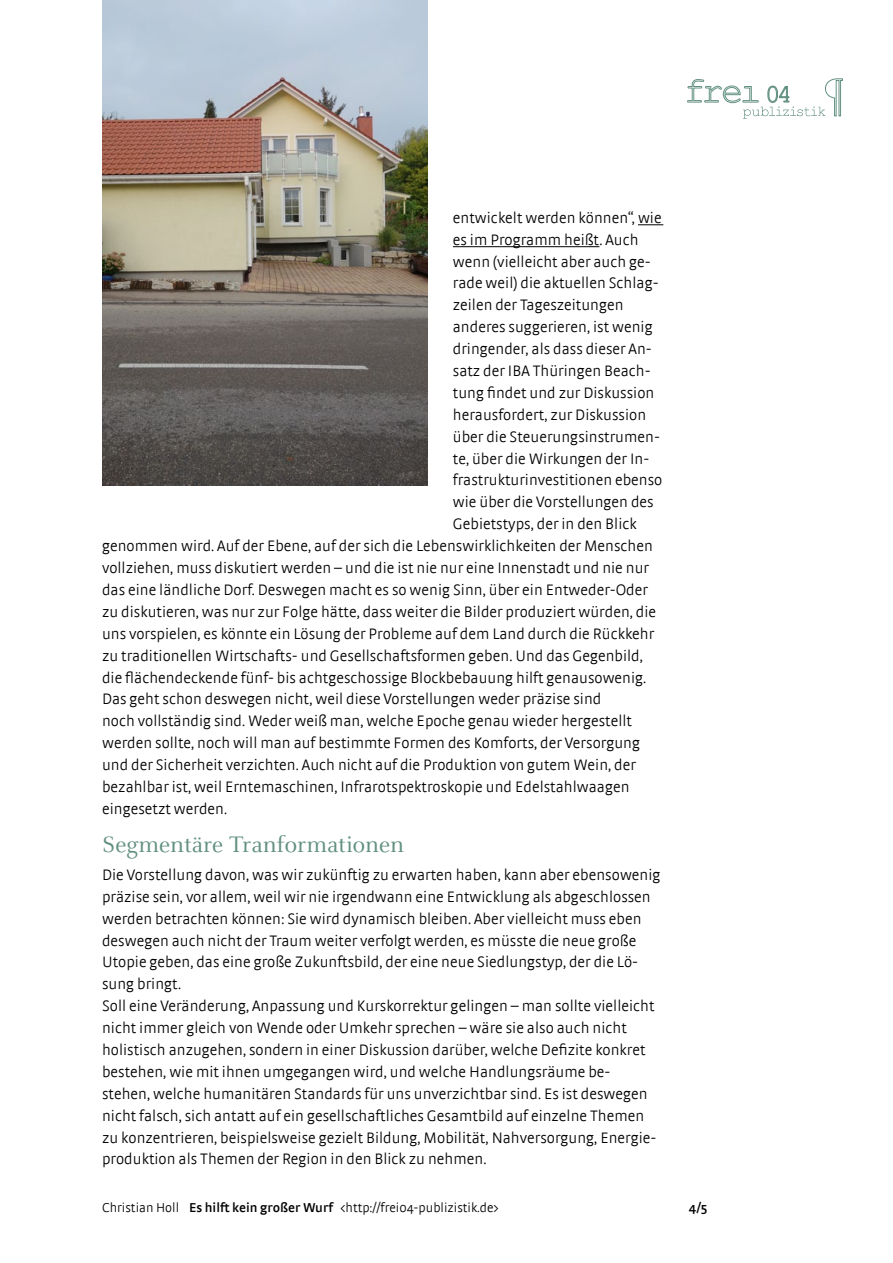
<style>
.page{position:relative;width:893px;height:1263px;background:#fff}
.page>*{position:absolute;margin:0;border:0;box-sizing:border-box;transform-origin:0 0}
.t1{font:24.75px "Celeste";color:#629081}
.t2{font:300 15.9px/21.9px "Strada";letter-spacing:.005em;color:#000}
.t3{font:300 13.5px "Strada";letter-spacing:.005em;color:#000}
.t4{font:600 13.5px "Strada";color:#000}
.s1{font-weight:600}
</style>
<div class="page">
<svg style="left:687px;top:78px;width:155px;height:41px"></svg>
<svg style="left:638px;top:224px;width:25px;height:1px"></svg>
<hr style="left:453px;top:246px;width:146px;height:1px;background:#000">
<img style="left:102px;top:0;width:325px;height:486px">
<p class="t2" style="left:453px;top:206px;width:210px">entwickelt werden können“, wie</p>
<p class="t2" style="left:453px;top:228px;width:187px">es im Programm heißt. Auch</p>
<p class="t2" style="left:453px;top:250px;width:200px">wenn (vielleicht aber auch ge-</p>
<p class="t2" style="left:453px;top:272px;width:207px">rade weil) die aktuellen Schlag-</p>
<p class="t2" style="left:453px;top:294px;width:172px">zeilen der Tageszeitungen</p>
<p class="t2" style="left:453px;top:316px;width:201px">anderes suggerieren, ist wenig</p>
<p class="t2" style="left:453px;top:338px;width:201px">dringender, als dass dieser An-</p>
<p class="t2" style="left:453px;top:360px;width:199px">satz der IBA Thüringen Beach-</p>
<p class="t2" style="left:453px;top:381px;width:203px">tung findet und zur Diskussion</p>
<p class="t2" style="left:453px;top:403px;width:195px">herausfordert, zur Diskussion</p>
<p class="t2" style="left:453px;top:425px;width:209px">über die Steuerungsinstrumen-</p>
<p class="t2" style="left:453px;top:447px;width:198px">te, über die Wirkungen der In-</p>
<p class="t2" style="left:453px;top:469px;width:211px">frastrukturinvestitionen ebenso</p>
<p class="t2" style="left:453px;top:491px;width:202px">wie über die Vorstellungen des</p>
<p class="t2" style="left:453px;top:513px;width:185px">Gebietstyps, der in den Blick</p>
<p class="t2" style="left:102px;top:535px;width:552px">genommen wird. Auf der Ebene, auf der sich die Lebenswirklichkeiten der Menschen</p>
<p class="t2" style="left:102px;top:557px;width:548px">vollziehen, muss diskutiert werden – und die ist nie nur eine Innenstadt und nie nur</p>
<p class="t2" style="left:102px;top:579px;width:547px">das eine ländliche Dorf. Deswegen macht es so wenig Sinn, über ein Entweder-Oder</p>
<p class="t2" style="left:102px;top:600px;width:556px">zu diskutieren, was nur zur Folge hätte, dass weiter die Bilder produziert würden, die</p>
<p class="t2" style="left:102px;top:622px;width:554px">uns vorspielen, es könnte ein Lösung der Probleme auf dem Land durch die Rückkehr</p>
<p class="t2" style="left:102px;top:644px;width:542px">zu traditionellen Wirtschafts- und Gesellschaftsformen geben. Und das Gegenbild,</p>
<p class="t2" style="left:102px;top:666px;width:546px">die flächendeckende fünf- bis achtgeschossige Blockbebauung hilft genausowenig.</p>
<p class="t2" style="left:102px;top:688px;width:501px">Das geht schon deswegen nicht, weil diese Vorstellungen weder präzise sind</p>
<p class="t2" style="left:102px;top:710px;width:531px">noch vollständig sind. Weder weiß man, welche Epoche genau wieder hergestellt</p>
<p class="t2" style="left:102px;top:732px;width:539px">werden sollte, noch will man auf bestimmte Formen des Komforts, der Versorgung</p>
<p class="t2" style="left:102px;top:754px;width:535px">und der Sicherheit verzichten. Auch nicht auf die Produktion von gutem Wein, der</p>
<p class="t2" style="left:102px;top:776px;width:529px">bezahlbar ist, weil Erntemaschinen, Infrarotspektroskopie und Edelstahlwaagen</p>
<p class="t2" style="left:102px;top:797px;width:127px">eingesetzt werden.</p>
<h1 class="t1" style="left:102px;top:831px;width:303px">Segmentäre Tranformationen</h1>
<p class="t2" style="left:102px;top:863px;width:560px">Die Vorstellung davon, was wir zukünftig zu erwarten haben, kann aber ebensowenig präzise sein, vor allem, weil wir nie irgendwann eine Entwicklung als abgeschlossen werden betrachten können: Sie wird dynamisch bleiben. Aber vielleicht muss eben deswegen auch nicht der Traum weiter verfolgt werden, es müsste die neue große Utopie geben, das eine große Zukunftsbild, der eine neue Siedlungstyp, der die Lö&shy;sung bringt.<br>Soll eine Veränderung, Anpassung und Kurskorrektur gelingen – man sollte vielleicht nicht immer gleich von Wende oder Umkehr sprechen – wäre sie also auch nicht holistisch anzugehen, sondern in einer Diskussion darüber, welche Defizite konkret bestehen, wie mit ihnen umgegangen wird, und welche Handlungsräume be&shy;stehen, welche humanitären Standards für uns unverzichtbar sind. Es ist deswegen nicht falsch, sich antatt auf ein gesellschaftliches Gesamtbild auf einzelne Themen zu konzentrieren, beispielsweise gezielt Bildung, Mobilität, Nahversorgung, Energie&shy;produktion als Themen der Region in den Blick zu nehmen.</p>
<p class="t3" style="left:102px;top:1200px;width:398px">Christian Holl <span class="s1">Es hilft kein großer Wurf</span> &lt;http://frei04-publizistik.de&gt;</p>
<p class="t4" style="left:689px;top:1199px;width:20px">4/5</p>
</div>
